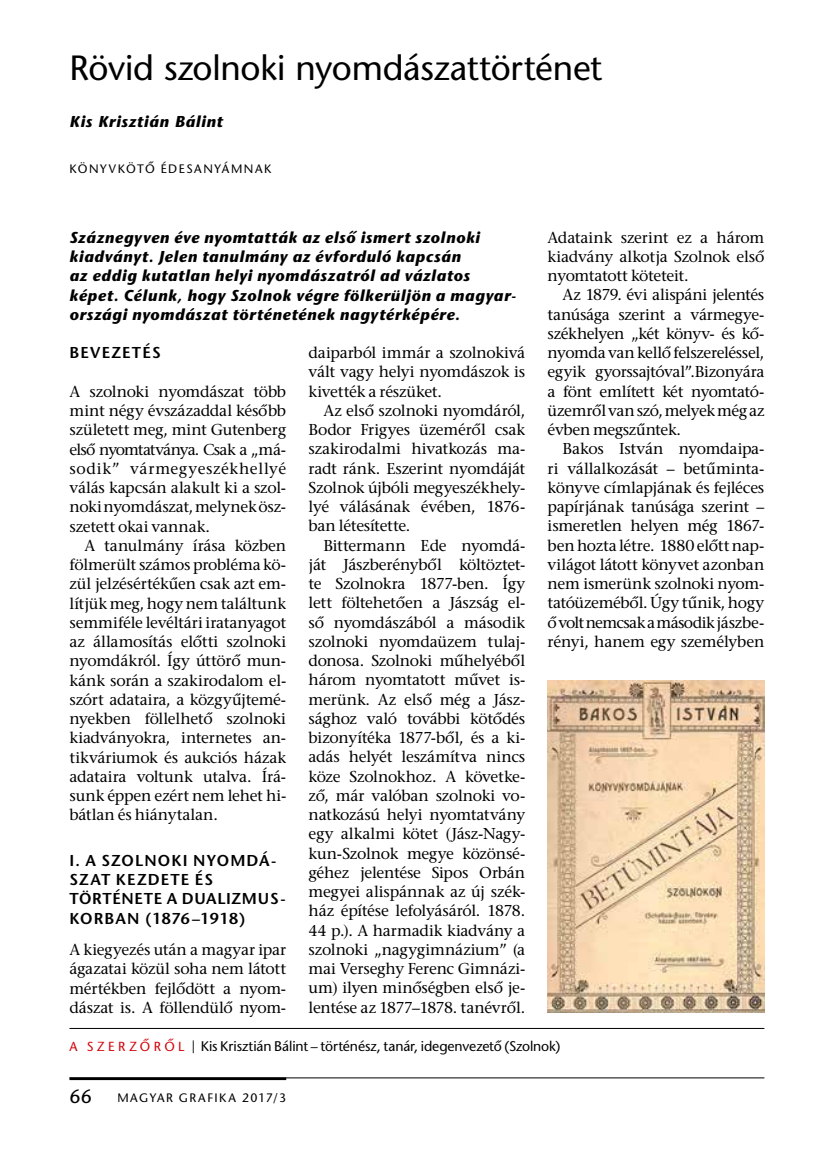
<style>
.page{position:relative;width:819px;height:1166px;background:#fff}
.page>*{position:absolute;margin:0;border:0;box-sizing:border-box;transform-origin:0 0}
.t1{font:35px "ITC Stone Sans";letter-spacing:-.005em;color:#000}
.t2{font:19.25px "ITC Stone Sans";color:#000}
.t3{font:15.75px/19.2px "ITC Stone Serif";letter-spacing:-.015em;color:#000;text-align:justify}
.t4{font:italic 700 15.75px/19.2px "ITC Stone Sans";letter-spacing:.04em;color:#000}
.t5{font:600 15.75px/19.2px "ITC Stone Sans";letter-spacing:.065em;color:#000}
.t6{font:14px "ITC Stone Sans";letter-spacing:-.01em;color:#000}
.t7{font:12.25px "ITC Stone Sans";letter-spacing:.125em;color:#000}
.s1{font-size:13.12px;color:#d1050c}
.s2{font-size:12.78px}
</style>
<div class="page">
<hr style="left:69px;top:1077px;width:695px;height:1px;background:#000">
<hr style="left:69px;top:1077px;width:217px;height:3px;background:#000">
<hr style="left:69px;top:1028px;width:695px;height:1px;background:#000">
<img style="left:547px;top:680px;width:217px;height:333px">
<h1 class="t1" style="left:69px;top:49px;width:534px">Rövid szolnoki nyomdászattörténet</h1>
<p class="t4" style="left:69px;top:114px;width:155px">Kis Krisztián Bálint</p>
<p class="t7" style="left:69px;top:162px;width:203px">KÖNYVKÖTŐ ÉDESANYÁMNAK</p>
<p class="t4" style="left:69px;top:230px;width:448px">Száznegyven éve nyomtatták az első ismert szolnoki kiadványt. Jelen tanulmány az évforduló kapcsán<br>az eddig kutatlan helyi nyomdászatról ad vázlatos képet. Célunk, hogy Szolnok végre fölkerüljön a magyar&shy;országi nyomdászat történetének nagytérképére.</p>
<p class="t5" style="left:69px;top:345px;width:93px">BEVEZETÉS</p>
<p class="t3" style="left:69px;top:384px;width:218px">A szolnoki nyomdászat több mint négy évszázaddal később született meg, mint Gutenberg első nyomtatványa. Csak a „má&shy;sodik” vármegyeszékhellyé válás kapcsán alakult ki a szol&shy;noki nyomdászat, melynek ös - szetett okai vannak.</p>
<p class="t3" style="left:69px;top:538px;width:218px;text-indent:15px">A tanulmány írása közben fölmerült számos probléma kö&shy;zül jelzésértékűen csak azt em&shy;lítjük meg, hogy nem találtunk semmiféle levéltári iratanyagot az államosítás előtti szolnoki nyomdákról. Így úttörő mun&shy;kánk során a szakirodalom el&shy;szórt adataira, a közgyűjtemé&shy;nyekben föllelhető szolnoki kiadványokra, internetes an&shy;tikváriumok és aukciós házak adataira voltunk utalva. Írá&shy;sunk éppen ezért nem lehet hi&shy;bátlan és hiánytalan.</p>
<p class="t5" style="left:69px;top:853px;width:218px">I. A SZOLNOKI NYOMDÁ-<br>SZAT KEZDETE ÉS<br>TÖRTÉNETE A DUALIZMUS-<br>KORBAN (1876–1918)</p>
<p class="t3" style="left:69px;top:942px;width:218px">A kiegyezés után a magyar ipar ágazatai közül soha nem látott mértékben fejlődött a nyom&shy;dászat is. A föllendülő nyom-</p>
<p class="t3" style="left:308px;top:345px;width:218px">daiparból immár a szolnokivá vált vagy helyi nyomdászok is kivették a részüket.</p>
<p class="t3" style="left:308px;top:403px;width:218px;text-indent:15px">Az első szolnoki nyomdáról, Bodor Frigyes üzeméről csak szakirodalmi hivatkozás ma&shy;radt ránk. Eszerint nyomdáját Szolnok újbóli megyeszékhel - lyé válásának évében, 1876- ban létesítette.</p>
<p class="t3" style="left:308px;top:538px;width:218px;text-indent:15px">Bittermann Ede nyomdá&shy;ját Jászberényből költöztet&shy;te Szolnokra 1877-ben. Így lett föltehetően a Jászság el&shy;ső nyomdászából a második szolnoki nyomdaüzem tulaj&shy;donosa. Szolnoki műhelyéből három nyomtatott művet is&shy;merünk. Az első még a Jász&shy;sághoz való további kötődés bizonyítéka 1877-ből, és a ki&shy;adás helyét leszámítva nincs köze Szolnokhoz. A követke&shy;ző, már valóban szolnoki vo&shy;natkozású helyi nyomtatvány egy alkalmi kötet (Jász-Nagy&shy;kun-Szolnok megye közönsé&shy;géhez jelentése Sipos Orbán megyei alispánnak az új szék&shy;ház építése lefolyásáról. 1878.<br>44 p.). A harmadik kiadvány a szolnoki „nagygimnázium” (a mai Verseghy Ferenc Gimnázi&shy;um) ilyen minőségben első je&shy;lentése az 1877–1878. tanévről.</p>
<p class="t3" style="left:547px;top:230px;width:218px">Adataink szerint ez a három kiadvány alkotja Szolnok első nyomtatott köteteit.</p>
<p class="t3" style="left:547px;top:287px;width:218px;text-indent:15px">Az 1879. évi alispáni jelentés tanúsága szerint a vármegye&shy;székhelyen „két könyv- és kő&shy;nyomda van kellő felszereléssel, egyik gyorssajtóval”.Bizonyára a fönt említett két nyomtató&shy;üzemről van szó, melyek még az évben megszűntek.</p>
<p class="t3" style="left:547px;top:441px;width:218px;text-indent:15px">Bakos István nyomdaipa&shy;ri vállalkozását – betűminta&shy;könyve címlapjának és fejléces papírjának tanúsága szerint – ismeretlen helyen még 1867- ben hozta létre. 1880 előtt nap&shy;világot látott könyvet azonban nem ismerünk szolnoki nyom&shy;tatóüzeméből. Úgy tűnik, hogy ő volt nemcsak a második jászbe&shy;rényi, hanem egy személyben</p>
<p class="t6" style="left:69px;top:1039px;width:492px"><span class="s1">A S Z E R Z Ő R Ő L</span> <span class="s2">|</span> Kis Krisztián Bálint – történész, tanár, idegenvezető (Szolnok)</p>
<p class="t2" style="left:69px;top:1085px;width:24px">66</p>
<p class="t7" style="left:117px;top:1091px;width:170px">MAGYAR GRAFIKA 2017/3</p>
</div>
